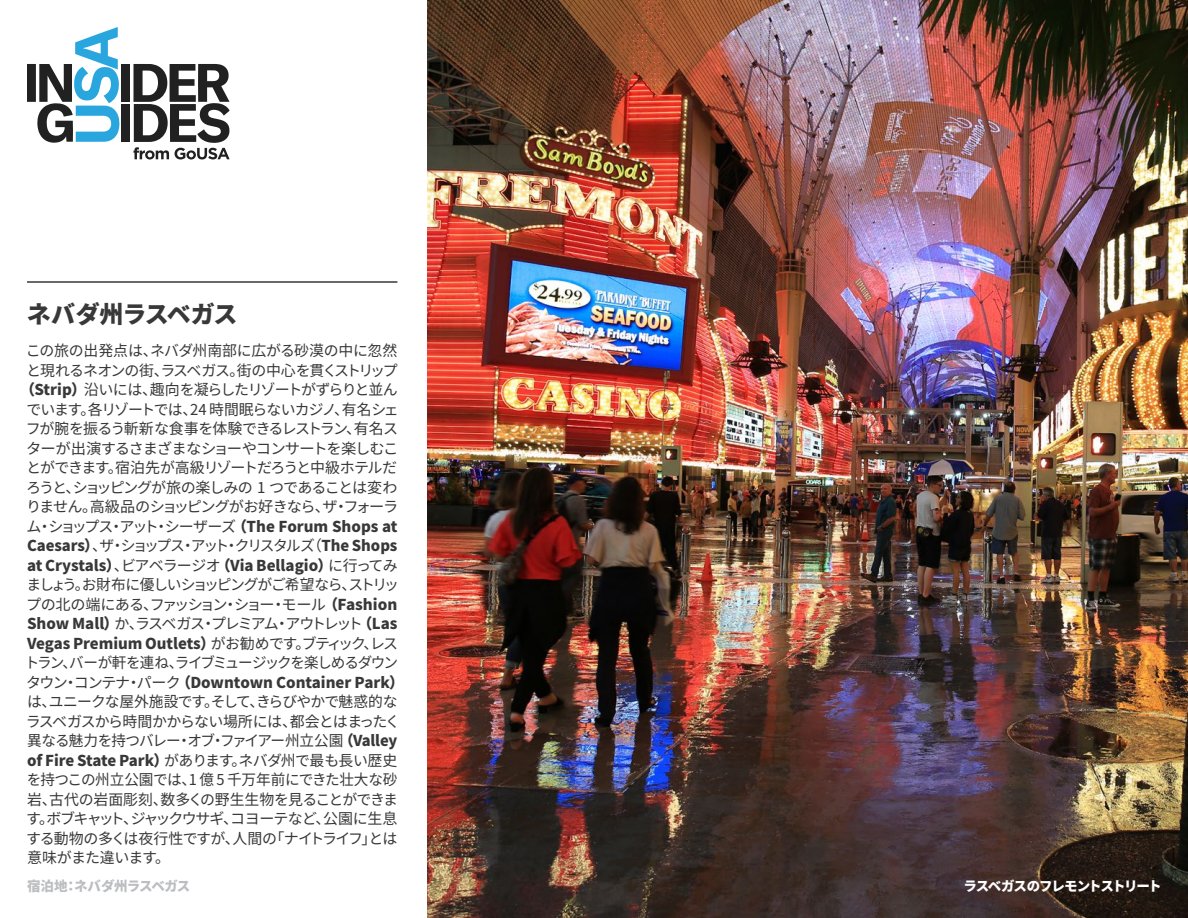
<style>
.page{position:relative;width:1188px;height:918px;background:#fff}
.page>*{position:absolute;margin:0;border:0;box-sizing:border-box;transform-origin:0 0}
.Section_Title{font:900 24px "Noto Sans CJ Kjp";letter-spacing:-.03em;color:#383839}
.t1{font:15px "Noto Sans CJ Kjp";letter-spacing:-.065em;color:#383839}
.t2{font:900 15px "Noto Sans CJ Kjp";color:#383839}
.t3{font:15px "Noto Sans CJ Kjp";letter-spacing:-.045em;color:#383839}
.t4{font:15px "Noto Sans CJ Kjp";letter-spacing:-.15em;color:#383839}
.t5{font:15px "Noto Sans CJ Kjp";letter-spacing:-.115em;color:#383839}
.t6{font:15px "Noto Sans CJ Kjp";letter-spacing:-.13em;color:#383839}
.t7{font:15px "Noto Sans CJ Kjp";letter-spacing:-.04em;color:#383839}
.t8{font:15px "Noto Sans CJ Kjp";letter-spacing:-.09em;color:#383839}
.t9{font:15px "Noto Sans CJ Kjp";letter-spacing:-.085em;color:#383839}
.t10{font:15px "Noto Sans CJ Kjp";letter-spacing:-.025em;color:#383839}
.t11{font:15px "Noto Sans CJ Kjp";letter-spacing:-.02em;color:#383839}
.t12{font:15px "Noto Sans CJ Kjp";letter-spacing:-.015em;color:#383839}
.t13{font:15px "Noto Sans CJ Kjp";letter-spacing:-.03em;color:#383839}
.Photo_Caption{font:900 13.5px "Noto Sans CJ Kjp";letter-spacing:-.095em;color:#fff}
.Accommodation{font:900 13.5px "Noto Sans CJ Kjp";letter-spacing:-.03em;color:#bcbdc0}
.s1{font-weight:900}
.s2{font-weight:400}
</style>
<div class="page">
<img style="left:428px;top:0;width:760px;height:918px">
<hr style="left:27px;top:281px;width:370px;height:2px;background:#383839">
<svg style="left:27px;top:27px;width:93px;height:116px"></svg>
<div style="left:121px;top:64px;width:9px;height:38px;background:#212121"></div>
<div style="left:121px;top:104px;width:9px;height:38px;background:#212121"></div>
<svg style="left:133px;top:64px;width:97px;height:95px"></svg>
<p class="Section_Title" style="left:27px;top:301px;width:212px">ネバダ州ラスベガス</p>
<p class="t12" style="left:26px;top:342px;width:373px">この旅の出発点は、ネバダ州南部に広がる砂漠の中に忽然</p>
<p class="t1" style="left:27px;top:362px;width:373px">と現れるネオンの街、ラスベガス。街の中心を貫くストリップ</p>
<p class="t1" style="left:20px;top:381px;width:379px"><span class="s1">（Strip）</span>沿いには、趣向を凝らしたリゾートがずらりと並ん</p>
<p class="t1" style="left:26px;top:401px;width:374px">でいます。各リゾートでは、24 時間眠らないカジノ、有名シェ</p>
<p class="t1" style="left:26px;top:420px;width:374px">フが腕を振るう斬新な食事を体験できるレストラン、有名ス</p>
<p class="t1" style="left:26px;top:440px;width:374px">ターが出演するさまざまなショーやコンサートを楽しむこ</p>
<p class="t1" style="left:27px;top:459px;width:372px">とができます。宿泊先が高級リゾートだろうと中級ホテルだ</p>
<p class="t1" style="left:26px;top:479px;width:373px">ろうと、ショッピングが旅の楽しみの 1 つであることは変わ</p>
<p class="t1" style="left:26px;top:498px;width:374px">りません。高級品のショッピングがお好きなら、ザ・フォーラ</p>
<p class="t5" style="left:26px;top:518px;width:372px">ム・ショップス・アット・シーザーズ <span class="s1">（The Forum Shops at</span></p>
<p class="t4" style="left:27px;top:537px;width:372px"><span class="s1">Caesars）</span>、ザ・ショップス・アット・クリスタルズ（<span class="s1">The Shops</span></p>
<p class="t2" style="left:27px;top:557px;width:372px">at Crystals）<span class="s2">、ビアベラージオ</span> （Via Bellagio）<span class="s2">に行ってみ</span></p>
<p class="t8" style="left:27px;top:576px;width:374px">ましょう。お財布に優しいショッピングがご希望なら、ストリッ</p>
<p class="t1" style="left:26px;top:596px;width:373px">プの北の端にある、ファッション・ショー・モール <span class="s1">（Fashion</span></p>
<p class="t6" style="left:27px;top:615px;width:372px"><span class="s1">Show Mall）</span>か、ラスベガス・プレミアム・アウトレット <span class="s1">（Las</span></p>
<p class="t2" style="left:27px;top:635px;width:373px">Vegas Premium Outlets）<span class="s2">がお勧めです。ブティック、レス</span></p>
<p class="t9" style="left:25px;top:654px;width:375px">トラン、バーが軒を連ね、ライブミュージックを楽しめるダウン</p>
<p class="t2" style="left:26px;top:674px;width:379px"><span class="s2">タウン・コンテナ・パーク</span> （Downtown Container Park）</p>
<p class="t3" style="left:27px;top:693px;width:372px">は、ユニークな屋外施設です。そして、きらびやかで魅惑的な</p>
<p class="t3" style="left:26px;top:713px;width:376px">ラスベガスから時間かからない場所には、都会とはまったく</p>
<p class="t1" style="left:27px;top:732px;width:372px">異なる魅力を持つバレー・オブ・ファイアー州立公園 <span class="s1">（Valley</span></p>
<p class="t7" style="left:27px;top:752px;width:372px"><span class="s1">of Fire State Park）</span>があります。ネバダ州で最も長い歴史</p>
<p class="t10" style="left:27px;top:771px;width:372px">を持つこの州立公園では、1 億 5 千万年前にできた壮大な砂</p>
<p class="t11" style="left:27px;top:791px;width:373px">岩、古代の岩面彫刻、数多くの野生生物を見ることができま</p>
<p class="t1" style="left:26px;top:810px;width:373px">す。ボブキャット、ジャックウサギ、コヨーテなど、公園に生息</p>
<p class="t1" style="left:26px;top:830px;width:373px">する動物の多くは夜行性ですが、人間の「ナイトライフ」とは</p>
<p class="t13" style="left:27px;top:849px;width:145px">意味がまた違います。</p>
<p class="Accommodation" style="left:27px;top:878px;width:165px">宿泊地：ネバダ州ラスベガス</p>
<p class="Photo_Caption" style="left:963px;top:878px;width:200px">ラスベガスのフレモントストリート</p>
</div>
